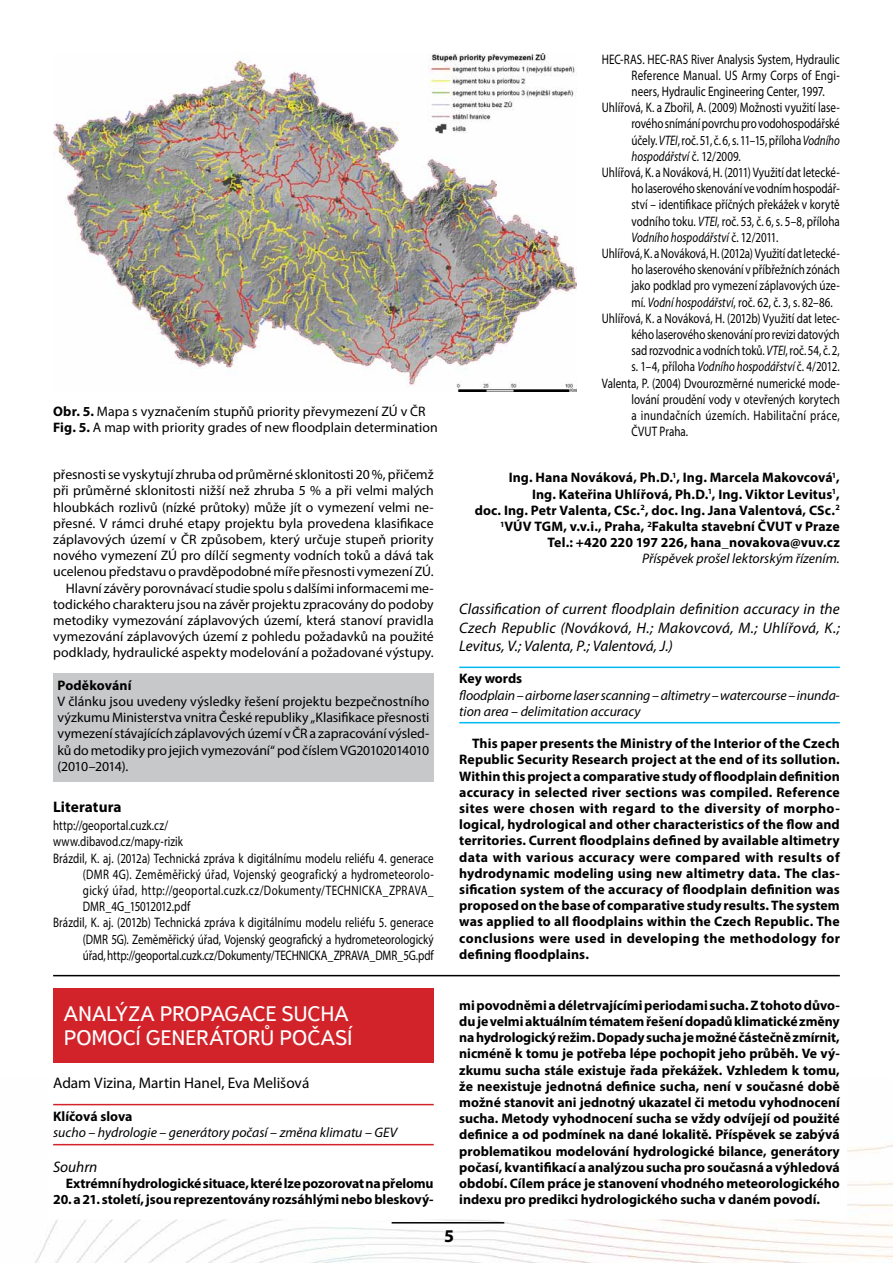
<style>
.page{position:relative;width:893px;height:1263px;background:#fff}
.page>*{position:absolute;margin:0;border:0;box-sizing:border-box;transform-origin:0 0}
.t1{font:21px/24px "Textbook New";letter-spacing:-.01em;color:#fff}
.t2{font:700 18px "Myriad Pro";color:#000}
.t3{font:italic 15.3px/18.3px "Myriad Pro";color:#000;text-align:justify}
.t4{font:15.3px "Myriad Pro";color:#000}
.t5{font:700 15.3px "Myriad Pro";letter-spacing:.005em;color:#000}
.t6{font:700 13.8px/16.2px "Myriad Pro";color:#000;text-align:justify}
.t7{font:13.8px "Myriad Pro";color:#000;scale:.8 1}
.t8{font:13.8px/16.2px "Myriad Pro";color:#000}
.t9{font:italic 13.8px/16.2px "Myriad Pro";color:#000}
.t10{font:13.8px "Myriad Pro";letter-spacing:.03em;color:#000;scale:.8 1}
.t11{font:13.8px "Myriad Pro";letter-spacing:.025em;color:#000;scale:.8 1}
.t12{font:italic 13.8px "Myriad Pro";color:#000;scale:.8 1}
.t13{font:13.8px "Myriad Pro";letter-spacing:.02em;color:#000;scale:.8 1}
.s1{font-weight:700}
.s2{font-style:italic}
.s3{font-style:normal}
</style>
<div class="page">
<img style="left:35px;top:1103px;width:858px;height:160px">
<hr style="left:392px;top:1222px;width:112px;height:1px;background:#000">
<div style="left:53px;top:673px;width:381px;height:108px;background:#c7c8ca"></div>
<img style="left:53px;top:53px;width:523px;height:339px">
<hr style="left:459px;top:666px;width:381px;height:2px;background:#00b9f1">
<hr style="left:459px;top:722px;width:381px;height:1px;background:#00b9f1">
<div style="left:53px;top:989px;width:381px;height:74px;background:#d2232a"></div>
<hr style="left:53px;top:975px;width:787px;height:1px;background:#000">
<hr style="left:53px;top:1104px;width:381px;height:1px;background:#d2232a">
<hr style="left:53px;top:1144px;width:381px;height:1px;background:#d2232a">
<p class="t8" style="left:53px;top:403px;width:386px"><span class="s1">Obr. 5.</span> Mapa s vyznačením stupňů priority převymezení ZÚ v ČR<br><span class="s1">Fig. 5.</span> A map with priority grades of new floodplain determination</p>
<p class="t8" style="left:53px;top:466px;width:382px;text-align:right">přesnosti se vyskytují zhruba od průměrné sklonitosti 20 %, přičemž při průměrné sklonitosti nižší než zhruba 5 % a při velmi malých hloubkách rozlivů (nízké průtoky) může jít o vymezení velmi ne&shy;přesné. V rámci druhé etapy projektu byla provedena klasifikace záplavových území v ČR způsobem, který určuje stupeň priority nového vymezení ZÚ pro dílčí segmenty vodních toků a dává tak ucelenou představu o pravděpodobné míře přesnosti vymezení ZÚ.<br>Hlavní závěry porovnávací studie spolu s dalšími informacemi me&shy;todického charakteru jsou na závěr projektu zpracovány do podoby metodiky vymezování záplavových území, která stanoví pravidla vymezování záplavových území z pohledu požadavků na použité podklady, hydraulické aspekty modelování a požadované výstupy.</p>
<p class="t6" style="left:57px;top:677px;width:76px">Poděkování</p>
<p class="t8" style="left:57px;top:693px;width:374px;text-align:justify">V článku jsou uvedeny výsledky řešení projektu bezpečnostního výzkumu Ministerstva vnitra České republiky „Klasifikace přesnosti vymezení stávajících záplavových území v ČR a zapracování výsled&shy;ků do metodiky pro jejich vymezování“ pod číslem VG20102014010 (2010–2014).</p>
<p class="t5" style="left:53px;top:797px;width:70px">Literatura</p>
<p class="t7" style="left:53px;top:817px;width:145px">http://geoportal.cuzk.cz/</p>
<p class="t7" style="left:53px;top:833px;width:164px">www.dibavod.cz/mapy-rizik</p>
<p class="t7" style="left:53px;top:849px;width:477px">Brázdil, K. aj. (2012a) Technická zpráva k digitálnímu modelu reliéfu 4. generace</p>
<p class="t11" style="left:83px;top:865px;width:440px">(DMR 4G). Zeměměřický úřad, Vojenský geografický a hydrometeorolo-</p>
<p class="t10" style="left:83px;top:882px;width:440px">gický úřad, http://geoportal.cuzk.cz/Dokumenty/TECHNICKA_ZPRAVA_</p>
<p class="t7" style="left:83px;top:898px;width:136px">DMR_4G_15012012.pdf</p>
<p class="t7" style="left:53px;top:914px;width:477px">Brázdil, K. aj. (2012b) Technická zpráva k digitálnímu modelu reliéfu 5. generace</p>
<p class="t7" style="left:83px;top:930px;width:440px">(DMR 5G). Zeměměřický úřad, Vojenský geografický a hydrometeorologický</p>
<p class="t7" style="left:83px;top:946px;width:440px">úřad, http://geoportal.cuzk.cz/Dokumenty/TECHNICKA_ZPRAVA_DMR_5G.pdf</p>
<h1 class="t1" style="left:64px;top:1002px;width:290px">ANALÝZA PROPAGACE SUCHA<br>POMOCÍ GENERÁTORŮ POČASÍ</h1>
<p class="t4" style="left:53px;top:1074px;width:258px">Adam Vizina, Martin Hanel, Eva Melišová</p>
<p class="t6" style="left:53px;top:1107px;width:81px">Klíčová slova</p>
<p class="t9" style="left:53px;top:1124px;width:345px">sucho – hydrologie – generátory počasí – změna klimatu – GEV</p>
<p class="t3" style="left:53px;top:1157px;width:46px">Souhrn</p>
<p class="t6" style="left:66px;top:1174px;width:369px">Extrémní hydrologické situace, které lze pozorovat na přelomu</p>
<p class="t6" style="left:53px;top:1191px;width:382px">20. a 21. století, jsou reprezentovány rozsáhlými nebo bleskový-</p>
<p class="t7" style="left:602px;top:50px;width:299px">HEC-RAS. HEC-RAS River Analysis System, Hydraulic</p>
<p class="t13" style="left:631px;top:67px;width:262px">Reference Manual. US Army Corps of Engi-</p>
<p class="t7" style="left:631px;top:83px;width:243px">neers, Hydraulic Engineering Center, 1997.</p>
<p class="t7" style="left:602px;top:99px;width:299px">Uhlířová, K. a Zbořil, A. (2009) Možnosti využití lase-</p>
<p class="t7" style="left:631px;top:115px;width:262px">rového snímání povrchu pro vodohospodářské</p>
<p class="t7" style="left:631px;top:131px;width:262px">účely. <span class="s2">VTEI</span>, roč. 51, č. 6, s. 11–15, příloha <span class="s2">Vodního</span></p>
<p class="t12" style="left:631px;top:148px;width:138px">hospodářství <span class="s3">č. 12/2009.</span></p>
<p class="t7" style="left:602px;top:164px;width:299px">Uhlířová, K. a Nováková, H. (2011) Využití dat letecké-</p>
<p class="t7" style="left:631px;top:180px;width:262px">ho laserového skenování ve vodním hospodář-</p>
<p class="t7" style="left:631px;top:196px;width:262px">ství – identifikace příčných překážek v korytě</p>
<p class="t7" style="left:631px;top:212px;width:262px">vodního toku. <span class="s2">VTEI</span>, roč. 53, č. 6, s. 5–8, příloha</p>
<p class="t12" style="left:631px;top:229px;width:185px">Vodního hospodářství <span class="s3">č. 12/2011.</span></p>
<p class="t7" style="left:602px;top:245px;width:299px">Uhlířová, K. a Nováková, H. (2012a) Využití dat letecké-</p>
<p class="t7" style="left:631px;top:261px;width:262px">ho laserového skenování v příbřežních zónách</p>
<p class="t7" style="left:631px;top:277px;width:262px">jako podklad pro vymezení záplavových úze-</p>
<p class="t7" style="left:631px;top:293px;width:253px">mí. <span class="s2">Vodní hospodářství</span>, roč. 62, č. 3, s. 82–86.</p>
<p class="t7" style="left:602px;top:310px;width:299px">Uhlířová, K. a Nováková, H. (2012b) Využití dat letec-</p>
<p class="t7" style="left:631px;top:326px;width:262px">kého laserového skenování pro revizi datových</p>
<p class="t7" style="left:631px;top:342px;width:262px">sad rozvodnic a vodních toků. <span class="s2">VTEI</span>, roč. 54, č. 2,</p>
<p class="t7" style="left:631px;top:358px;width:262px">s. 1–4, příloha <span class="s2">Vodního hospodářství</span> č. 4/2012.</p>
<p class="t7" style="left:602px;top:374px;width:299px">Valenta, P. (2004) Dvourozměrné numerické mode-</p>
<p class="t7" style="left:631px;top:391px;width:262px">lování proudění vody v otevřených korytech</p>
<p class="t10" style="left:631px;top:407px;width:262px">a inundačních územích. Habilitační práce,</p>
<p class="t7" style="left:631px;top:423px;width:72px">ČVUT Praha.</p>
<p class="t6" style="left:475px;top:469px;width:367px;text-align:right">Ing. Hana Nováková, Ph.D.<sup>1</sup>, Ing. Marcela Makovcová<sup>1</sup>,<br>Ing. Kateřina Uhlířová, Ph.D.<sup>1</sup>, Ing. Viktor Levitus<sup>1</sup>,<br>doc. Ing. Petr Valenta, CSc.<sup>2</sup>, doc. Ing. Jana Valentová, CSc.<sup>2<br>1</sup>VÚV TGM, v.v.i., Praha, <sup>2</sup>Fakulta stavební ČVUT v Praze Tel.: +420 220 197 226, hana_novakova@vuv.cz</p>
<p class="t9" style="left:642px;top:550px;width:199px">Příspěvek prošel lektorským řízením.</p>
<p class="t3" style="left:459px;top:600px;width:382px">Classification of current floodplain definition accuracy in the Czech Republic (Nováková, H.; Makovcová, M.; Uhlířová, K.; Levitus, V.; Valenta, P.; Valentová, J.)</p>
<p class="t6" style="left:459px;top:670px;width:65px">Key words</p>
<p class="t9" style="left:459px;top:687px;width:382px">floodplain – airborne laser scanning – altimetry – watercourse – inunda&shy;tion area – delimitation accuracy</p>
<p class="t6" style="left:459px;top:735px;width:382px;text-indent:13px">This paper presents the Ministry of the Interior of the Czech Republic Security Research project at the end of its sollution.<br>Within this project a comparative study of floodplain definition accuracy in selected river sections was compiled. Reference sites were chosen with regard to the diversity of morpho&shy;logical, hydrological and other characteristics of the flow and territories. Current floodplains defined by available altimetry data with various accuracy were compared with results of hydrodynamic modeling using new altimetry data. The clas&shy;sification system of the accuracy of floodplain definition was proposed on the base of comparative study results. The system was applied to all floodplains within the Czech Republic. The conclusions were used in developing the methodology for defining floodplains.</p>
<p class="t6" style="left:459px;top:996px;width:382px">mi povodněmi a déletrvajícími periodami sucha. Z tohoto důvo&shy;du je velmi aktuálním tématem řešení dopadů klimatické změny na hydrologický režim. Dopady sucha je možné částečně zmírnit, nicméně k tomu je potřeba lépe pochopit jeho průběh. Ve vý&shy;zkumu sucha stále existuje řada překážek. Vzhledem k tomu, že neexistuje jednotná definice sucha, není v současné době možné stanovit ani jednotný ukazatel či metodu vyhodnocení sucha. Metody vyhodnocení sucha se vždy odvíjejí od použité definice a od podmínek na dané lokalitě. Příspěvek se zabývá problematikou modelování hydrologické bilance, generátory počasí, kvantifikací a analýzou sucha pro současná a výhledová období. Cílem práce je stanovení vhodného meteorologického indexu pro predikci hydrologického sucha v daném povodí.</p>
<h2 class="t2" style="left:444px;top:1224px;width:11px">5</h2>
</div>
